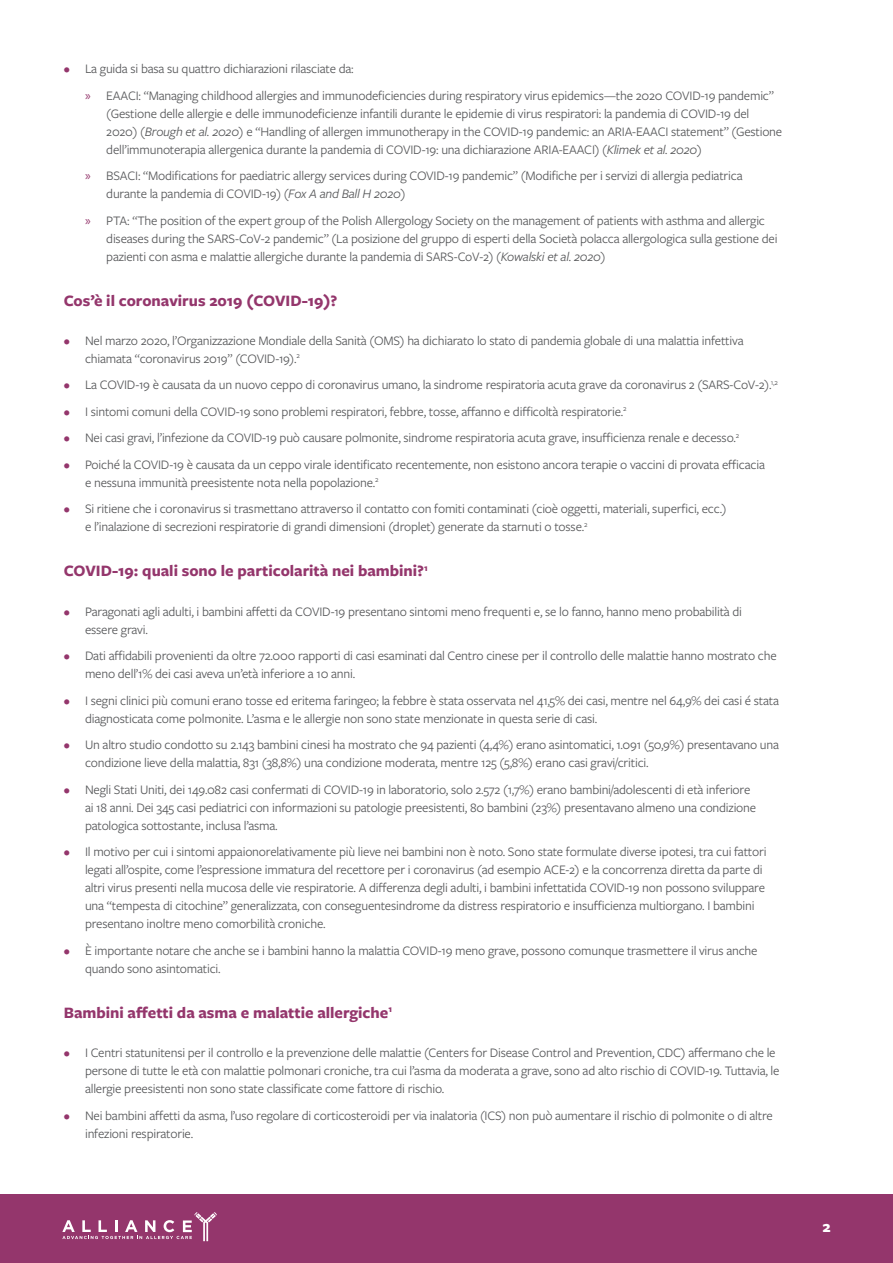
<style>
.page{position:relative;width:893px;height:1263px;background:#fff}
.page>*{position:absolute;margin:0;border:0;box-sizing:border-box;transform-origin:0 0}
.t1{font:700 16.5px "Freight Sans Pro";color:#94366c}
.t2{font:700 16.5px "Freight Sans Pro";color:#fff}
.t3{font:13.5px/18px "Freight Sans Pro";letter-spacing:-.015em;color:#57585a}
.s1{color:#94366c}
.s2{font-family:"Myriad Pro";color:#94366c}
.s3{font-style:italic}
</style>
<div class="page">
<div style="left:0;top:1194px;width:893px;height:69px;background:#94366c"></div>
<svg style="left:62px;top:1212px;width:155px;height:29px"></svg>
<p class="t3" style="left:64px;top:59px;width:291px"><span class="s1">•</span> La guida si basa su quattro dichiarazioni rilasciate da:</p>
<p class="t3" style="left:106px;top:86px;width:677px;text-indent:-21px"><span class="s2">»</span> EAACI: “Managing childhood allergies and immunodeficiencies during respiratory virus epidemics—the 2020 COVID-19 pandemic” (Gestione delle allergie e delle immunodeficienze infantili durante le epidemie di virus respiratori: la pandemia di COVID-19 del 2020) (<span class="s3">Brough et al. 2020</span>) e “Handling of allergen immunotherapy in the COVID-19 pandemic: an ARIA-EAACI statement” (Gestione dell’immunoterapia allergenica durante la pandemia di COVID-19: una dichiarazione ARIA-EAACI) (<span class="s3">Klimek et al. 2020</span>)</p>
<p class="t3" style="left:106px;top:166px;width:638px;text-indent:-21px"><span class="s2">»</span> BSACI: “Modifications for paediatric allergy services during COVID-19 pandemic” (Modifiche per i servizi di allergia pediatrica durante la pandemia di COVID-19) (<span class="s3">Fox A and Ball H 2020</span>)</p>
<p class="t3" style="left:106px;top:211px;width:673px;text-indent:-21px"><span class="s2">»</span> PTA: “The position of the expert group of the Polish Allergology Society on the management of patients with asthma and allergic diseases during the SARS-CoV-2 pandemic” (La posizione del gruppo di esperti della Società polacca allergologica sulla gestione dei pazienti con asma e malattie allergiche durante la pandemia di SARS-CoV-2) (<span class="s3">Kowalski et al. 2020</span>)</p>
<p class="t1" style="left:64px;top:289px;width:275px">Cos’è il coronavirus 2019 (COVID-19)?</p>
<p class="t3" style="left:85px;top:331px;width:660px;text-indent:-21px"><span class="s1">•</span> Nel marzo 2020, l’Organizzazione Mondiale della Sanità (OMS) ha dichiarato lo stato di pandemia globale di una malattia infettiva chiamata “coronavirus 2019” (COVID-19).<sup>2</sup></p>
<p class="t3" style="left:64px;top:375px;width:716px"><span class="s1">•</span> La COVID-19 è causata da un nuovo ceppo di coronavirus umano, la sindrome respiratoria acuta grave da coronavirus 2 (SARS-CoV-2).<sup>1,2</sup></p>
<p class="t3" style="left:64px;top:402px;width:564px"><span class="s1">•</span> I sintomi comuni della COVID-19 sono problemi respiratori, febbre, tosse, affanno e difficoltà respiratorie.<sup>2</sup></p>
<p class="t3" style="left:64px;top:428px;width:677px"><span class="s1">•</span> Nei casi gravi, l’infezione da COVID-19 può causare polmonite, sindrome respiratoria acuta grave, insufficienza renale e decesso.<sup>2</sup></p>
<p class="t3" style="left:85px;top:455px;width:681px;text-indent:-21px"><span class="s1">•</span> Poiché la COVID-19 è causata da un ceppo virale identificato recentemente, non esistono ancora terapie o vaccini di provata efficacia e nessuna immunità preesistente nota nella popolazione.<sup>2</sup></p>
<p class="t3" style="left:85px;top:499px;width:643px;text-indent:-21px"><span class="s1">•</span> Si ritiene che i coronavirus si trasmettano attraverso il contatto con fomiti contaminati (cioè oggetti, materiali, superfici, ecc.) e l’inalazione di secrezioni respiratorie di grandi dimensioni (droplet) generate da starnuti o tosse.<sup>2</sup></p>
<p class="t1" style="left:64px;top:560px;width:366px">COVID-19: quali sono le particolarità nei bambini?<sup>1</sup></p>
<p class="t3" style="left:85px;top:602px;width:659px;text-indent:-21px"><span class="s1">•</span> Paragonati agli adulti, i bambini affetti da COVID-19 presentano sintomi meno frequenti e, se lo fanno, hanno meno probabilità di essere gravi.</p>
<p class="t3" style="left:85px;top:646px;width:693px;text-indent:-21px"><span class="s1">•</span> Dati affidabili provenienti da oltre 72.000 rapporti di casi esaminati dal Centro cinese per il controllo delle malattie hanno mostrato che meno dell’1% dei casi aveva un’età inferiore a 10 anni.</p>
<p class="t3" style="left:85px;top:691px;width:695px;text-indent:-21px"><span class="s1">•</span> I segni clinici più comuni erano tosse ed eritema faringeo; la febbre è stata osservata nel 41,5% dei casi, mentre nel 64,9% dei casi é stata diagnosticata come polmonite. L’asma e le allergie non sono state menzionate in questa serie di casi.</p>
<p class="t3" style="left:85px;top:735px;width:695px;text-indent:-21px"><span class="s1">•</span> Un altro studio condotto su 2.143 bambini cinesi ha mostrato che 94 pazienti (4,4%) erano asintomatici, 1.091 (50,9%) presentavano una condizione lieve della malattia, 831 (38,8%) una condizione moderata, mentre 125 (5,8%) erano casi gravi/critici.</p>
<p class="t3" style="left:85px;top:780px;width:673px;text-indent:-21px"><span class="s1">•</span> Negli Stati Uniti, dei 149.082 casi confermati di COVID-19 in laboratorio, solo 2.572 (1,7%) erano bambini/adolescenti di età inferiore ai 18 anni. Dei 345 casi pediatrici con informazioni su patologie preesistenti, 80 bambini (23%) presentavano almeno una condizione patologica sottostante, inclusa l’asma.</p>
<p class="t3" style="left:85px;top:842px;width:683px;text-indent:-21px"><span class="s1">•</span> Il motivo per cui i sintomi appaionorelativamente più lieve nei bambini non è noto. Sono state formulate diverse ipotesi, tra cui fattori legati all’ospite, come l’espressione immatura del recettore per i coronavirus (ad esempio ACE-2) e la concorrenza diretta da parte di altri virus presenti nella mucosa delle vie respiratorie. A differenza degli adulti, i bambini infettatida COVID-19 non possono sviluppare una “tempesta di citochine” generalizzata, con conseguentesindrome da distress respiratorio e insufficienza multiorgano. I bambini presentano inoltre meno comorbilità croniche.</p>
<p class="t3" style="left:85px;top:941px;width:674px;text-indent:-21px"><span class="s1">•</span> È importante notare che anche se i bambini hanno la malattia COVID-19 meno grave, possono comunque trasmettere il virus anche quando sono asintomatici.</p>
<p class="t1" style="left:64px;top:1001px;width:330px">Bambini affetti da asma e malattie allergiche<sup>1</sup></p>
<p class="t3" style="left:85px;top:1043px;width:696px;text-indent:-21px"><span class="s1">•</span> I Centri statunitensi per il controllo e la prevenzione delle malattie (Centers for Disease Control and Prevention, CDC) affermano che le persone di tutte le età con malattie polmonari croniche, tra cui l’asma da moderata a grave, sono ad alto rischio di COVID-19. Tuttavia, le allergie preesistenti non sono state classificate come fattore di rischio.</p>
<p class="t3" style="left:85px;top:1105px;width:689px;text-indent:-21px"><span class="s1">•</span> Nei bambini affetti da asma, l’uso regolare di corticosteroidi per via inalatoria (ICS) non può aumentare il rischio di polmonite o di altre infezioni respiratorie.</p>
<p class="t2" style="left:822px;top:1215px;width:10px">2</p>
</div>
